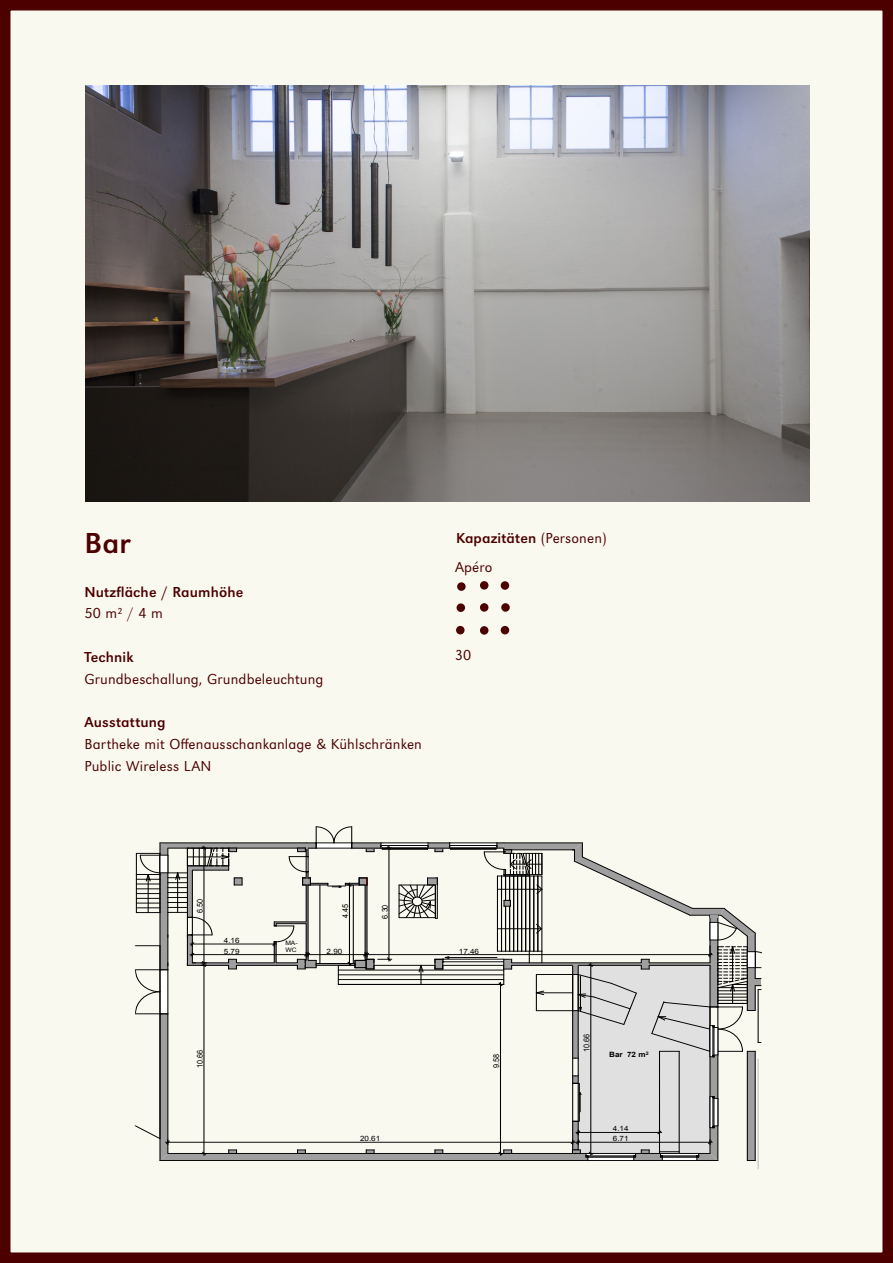
<style>
.page{position:relative;width:893px;height:1263px;background:#faf9f0}
.page>*{position:absolute;margin:0;border:0;box-sizing:border-box;transform-origin:0 0}
.Untertitel{font:30px "URW Grotesk";color:#4c0000}
.Untertitel-2{font:300 15px "URW Grotesk";letter-spacing:.01em;color:#4c0000}
.Untertitel-3{font:15px "URW Grotesk";letter-spacing:.01em;color:#4c0000}
.Grundtext{font:300 15px "URW Grotesk";letter-spacing:.01em;color:#4c0000}
.t1{font:8.1px "Arial";letter-spacing:-.01em;color:#000;scale:.9 1}
.t2{font:7.2px "Arial";color:#000;scale:1.11 1}
.t3{font:700 7.2px "Arial";color:#000;scale:1.11 1}
.t4{font:6px/6.9px "Arial";color:#000;scale:1.11 1}
.s1{font-weight:300}
</style>
<div class="page">
<div style="left:0;top:0;width:893px;height:1263px;border:10px solid #4c0000"></div>
<div style="left:480px;top:581px;width:8px;height:9px;background:#4c0000;border-radius:50%"></div>
<div style="left:501px;top:603px;width:9px;height:9px;background:#4c0000;border-radius:50%"></div>
<div style="left:457px;top:603px;width:8px;height:9px;background:#4c0000;border-radius:50%"></div>
<div style="left:480px;top:626px;width:8px;height:9px;background:#4c0000;border-radius:50%"></div>
<div style="left:480px;top:603px;width:8px;height:9px;background:#4c0000;border-radius:50%"></div>
<div style="left:457px;top:582px;width:9px;height:9px;background:#4c0000;border-radius:50%"></div>
<div style="left:501px;top:581px;width:8px;height:9px;background:#4c0000;border-radius:50%"></div>
<div style="left:501px;top:626px;width:8px;height:8px;background:#4c0000;border-radius:50%"></div>
<div style="left:456px;top:626px;width:9px;height:8px;background:#4c0000;border-radius:50%"></div>
<img style="left:85px;top:85px;width:725px;height:416px">
<hr style="left:758px;top:1059px;width:1px;height:110px;background:#bfbfbf">
<svg style="left:136px;top:826px;width:625px;height:335px"></svg>
<p class="Untertitel" style="left:84px;top:526px;width:48px">Bar</p>
<p class="Untertitel-3" style="left:84px;top:583px;width:160px">Nutzfläche / Raumhöhe</p>
<p class="Grundtext" style="left:84px;top:605px;width:80px">50 m² / 4 m</p>
<p class="Untertitel-3" style="left:84px;top:648px;width:51px">Technik</p>
<p class="Untertitel-2" style="left:84px;top:670px;width:240px">Grundbeschallung, Grundbeleuchtung</p>
<p class="Untertitel-3" style="left:84px;top:713px;width:83px">Ausstattung</p>
<p class="Untertitel-2" style="left:84px;top:735px;width:339px">Bartheke mit Offenausschankanlage &amp; Kühlschränken</p>
<p class="Untertitel-2" style="left:84px;top:757px;width:129px">Public Wireless LAN</p>
<p class="Untertitel-3" style="left:456px;top:529px;width:152px">Kapazitäten <span class="s1">(Personen)</span></p>
<p class="Grundtext" style="left:455px;top:559px;width:39px">Apéro</p>
<p class="Grundtext" style="left:455px;top:646px;width:18px">30</p>
<p class="t1" style="left:195px;top:913px;width:17px;rotate:-90deg">6.50</p>
<p class="t1" style="left:340px;top:918px;width:17px;rotate:-90deg">4.45</p>
<p class="t1" style="left:380px;top:918px;width:17px;rotate:-90deg">6.30</p>
<p class="t2" style="left:224px;top:936px;width:16px">4.16</p>
<p class="t4" style="left:285px;top:940px;width:13px">MA-<br>WC</p>
<p class="t2" style="left:224px;top:946px;width:16px">5.79</p>
<p class="t2" style="left:327px;top:946px;width:16px">2.90</p>
<p class="t2" style="left:459px;top:946px;width:20px">17.46</p>
<p class="t1" style="left:195px;top:1068px;width:22px;rotate:-90deg">10.66</p>
<p class="t1" style="left:491px;top:1068px;width:17px;rotate:-90deg">9.58</p>
<p class="t1" style="left:581px;top:1052px;width:22px;rotate:-90deg">10.66</p>
<p class="t3" style="left:609px;top:1050px;width:37px">Bar 72 m<sup>2</sup></p>
<p class="t2" style="left:613px;top:1124px;width:16px">4.14</p>
<p class="t2" style="left:360px;top:1134px;width:20px">20.61</p>
<p class="t2" style="left:613px;top:1134px;width:16px">6.71</p>
</div>
